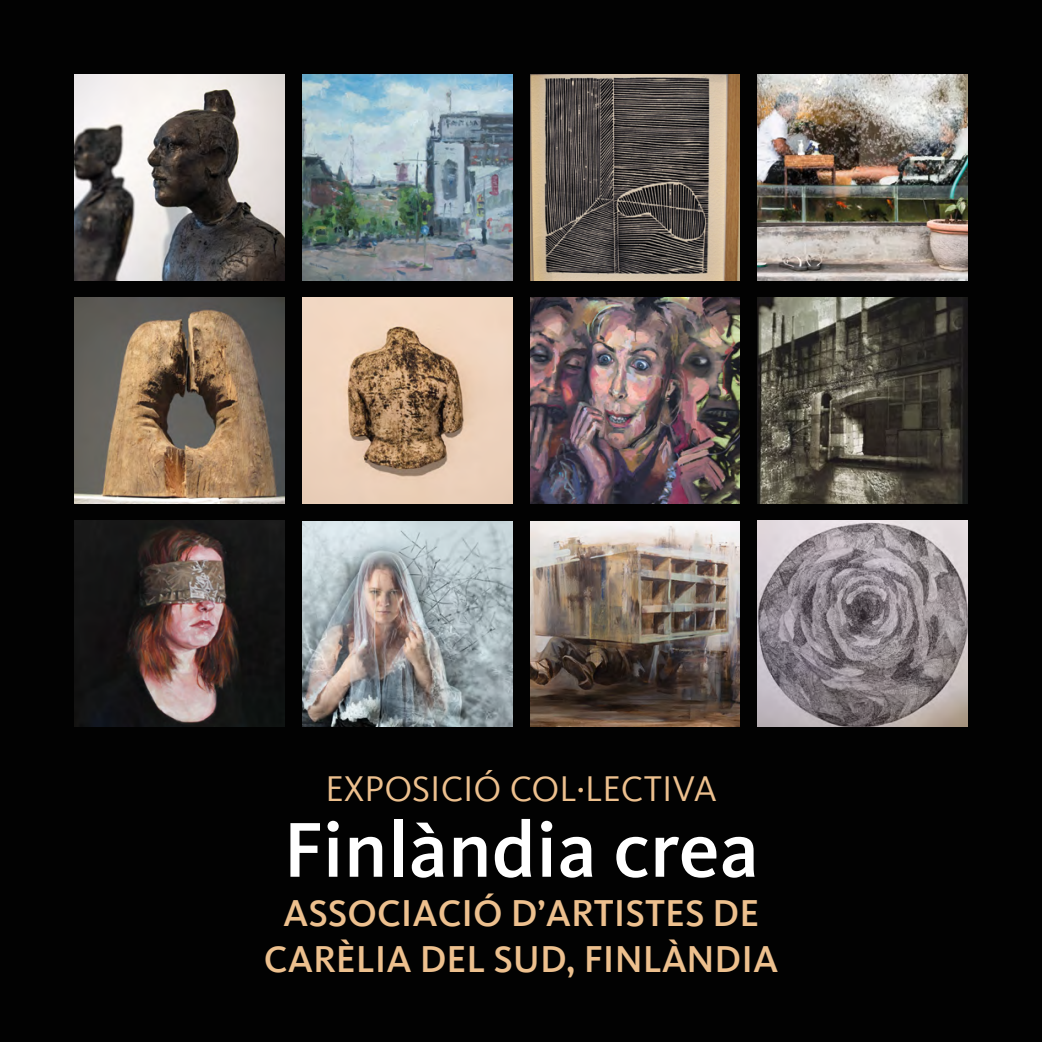
<style>
.page{position:relative;width:1042px;height:1042px;background:#020202}
.page>*{position:absolute;margin:0;border:0;box-sizing:border-box;transform-origin:0 0}
.t1{font:500 80.5px "Kievit";color:#fff}
.t2{font:500 38.5px/46.2px "Kievit";color:#edc08e;text-align:center}
.t3{font:36.75px "Kievit";color:#edc08e}
</style>
<div class="page">
<img style="left:75px;top:74px;width:209px;height:206px">
<img style="left:302px;top:74px;width:210px;height:206px">
<img style="left:530px;top:74px;width:210px;height:206px">
<img style="left:758px;top:74px;width:209px;height:206px">
<img style="left:75px;top:297px;width:209px;height:206px">
<img style="left:302px;top:297px;width:210px;height:206px">
<img style="left:530px;top:297px;width:210px;height:206px">
<img style="left:758px;top:297px;width:209px;height:206px">
<img style="left:758px;top:520px;width:209px;height:206px">
<img style="left:302px;top:521px;width:210px;height:205px">
<img style="left:530px;top:521px;width:210px;height:205px">
<img style="left:75px;top:520px;width:209px;height:206px">
<p class="t3" style="left:325px;top:768px;width:393px">EXPOSICIÓ COL·LECTIVA</p>
<h1 class="t1" style="left:283px;top:803px;width:477px">Finlàndia crea</h1>
<p class="t2" style="left:264px;top:890px;width:516px">ASSOCIACIÓ D’ARTISTES DE<br>CARÈLIA DEL SUD, FINLÀNDIA</p>
</div>
